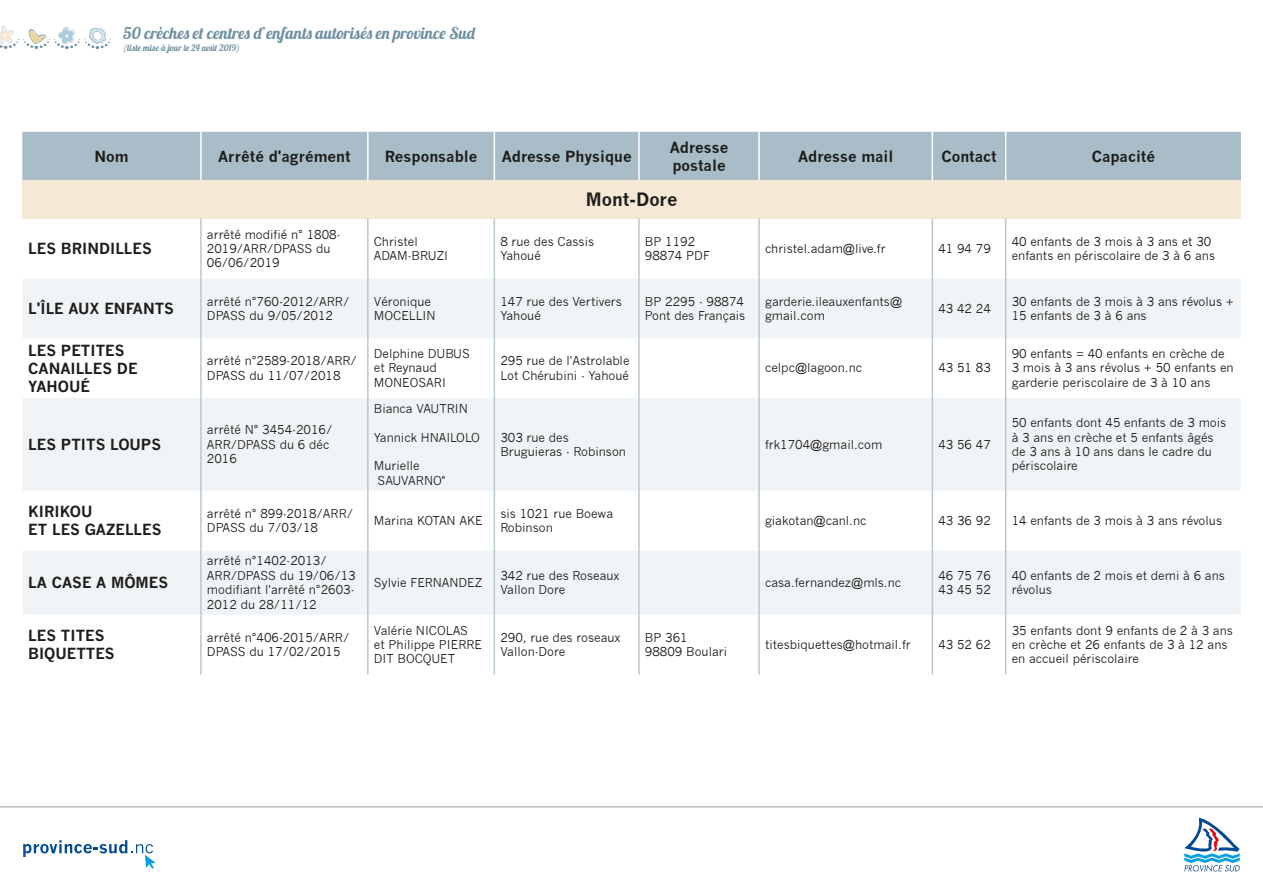
<style>
.page{position:relative;width:1263px;height:893px;background:#fff}
.page>*{position:absolute;margin:0;border:0;box-sizing:border-box;transform-origin:0 0}
.t1{font:700 18px "News Gothic";color:#1d1d1b}
.t2{font:16.35px "Lobster 1.4";color:#7091a3}
.t3{font:700 15px/18px "News Gothic";color:#1d1d1b}
.t4{font:12px/14.4px "News Gothic";color:#1d1d1b}
.t5{font:9px "Lobster 1.4";color:#7091a3}
</style>
<div class="page">
<svg style="left:1184px;top:818px;width:56px;height:54px"></svg>
<svg style="left:23px;top:840px;width:133px;height:29px"></svg>
<hr style="left:0;top:806px;width:1263px;height:1px;background:#9d9d9d">
<svg style="left:0;top:26px;width:111px;height:23px"></svg>
<div style="left:22px;top:132px;width:1219px;height:48px;background:#a9bdc8"></div>
<div style="left:22px;top:180px;width:1219px;height:39px;background:#f5e8d4"></div>
<svg style="left:23px;top:278px;width:1218px;height:337px;fill:#f1f4f6"></svg>
<hr style="left:200px;top:132px;width:2px;height:48px;background:#fff">
<hr style="left:367px;top:132px;width:2px;height:48px;background:#fff">
<hr style="left:494px;top:132px;width:1px;height:48px;background:#fff">
<hr style="left:638px;top:132px;width:2px;height:48px;background:#fff">
<hr style="left:758px;top:132px;width:2px;height:48px;background:#fff">
<hr style="left:931px;top:132px;width:2px;height:48px;background:#fff">
<hr style="left:1005px;top:132px;width:1px;height:48px;background:#fff">
<hr style="left:200px;top:219px;width:2px;height:59px;background:#b8c8d1">
<hr style="left:367px;top:219px;width:2px;height:59px;background:#b8c8d1">
<hr style="left:494px;top:219px;width:1px;height:59px;background:#b8c8d1">
<hr style="left:638px;top:219px;width:2px;height:59px;background:#b8c8d1">
<hr style="left:758px;top:219px;width:2px;height:59px;background:#b8c8d1">
<hr style="left:931px;top:219px;width:2px;height:59px;background:#b8c8d1">
<hr style="left:1005px;top:219px;width:1px;height:59px;background:#b8c8d1">
<hr style="left:200px;top:278px;width:2px;height:60px;background:#b8c8d1">
<hr style="left:367px;top:278px;width:2px;height:60px;background:#b8c8d1">
<hr style="left:494px;top:278px;width:1px;height:60px;background:#b8c8d1">
<hr style="left:638px;top:278px;width:2px;height:60px;background:#b8c8d1">
<hr style="left:758px;top:278px;width:2px;height:60px;background:#b8c8d1">
<hr style="left:931px;top:278px;width:2px;height:60px;background:#b8c8d1">
<hr style="left:1005px;top:278px;width:1px;height:60px;background:#b8c8d1">
<hr style="left:200px;top:338px;width:2px;height:60px;background:#b8c8d1">
<hr style="left:367px;top:338px;width:2px;height:60px;background:#b8c8d1">
<hr style="left:494px;top:338px;width:1px;height:60px;background:#b8c8d1">
<hr style="left:638px;top:338px;width:2px;height:60px;background:#b8c8d1">
<hr style="left:758px;top:338px;width:2px;height:60px;background:#b8c8d1">
<hr style="left:931px;top:338px;width:2px;height:60px;background:#b8c8d1">
<hr style="left:1005px;top:338px;width:1px;height:60px;background:#b8c8d1">
<hr style="left:200px;top:398px;width:2px;height:93px;background:#b8c8d1">
<hr style="left:367px;top:398px;width:2px;height:93px;background:#b8c8d1">
<hr style="left:494px;top:398px;width:1px;height:93px;background:#b8c8d1">
<hr style="left:638px;top:398px;width:2px;height:93px;background:#b8c8d1">
<hr style="left:758px;top:398px;width:2px;height:93px;background:#b8c8d1">
<hr style="left:931px;top:398px;width:2px;height:93px;background:#b8c8d1">
<hr style="left:1005px;top:398px;width:1px;height:93px;background:#b8c8d1">
<hr style="left:200px;top:491px;width:2px;height:60px;background:#b8c8d1">
<hr style="left:367px;top:491px;width:2px;height:60px;background:#b8c8d1">
<hr style="left:494px;top:491px;width:1px;height:60px;background:#b8c8d1">
<hr style="left:638px;top:491px;width:2px;height:60px;background:#b8c8d1">
<hr style="left:758px;top:491px;width:2px;height:60px;background:#b8c8d1">
<hr style="left:931px;top:491px;width:2px;height:60px;background:#b8c8d1">
<hr style="left:1005px;top:491px;width:1px;height:60px;background:#b8c8d1">
<hr style="left:200px;top:551px;width:2px;height:64px;background:#b8c8d1">
<hr style="left:367px;top:551px;width:2px;height:64px;background:#b8c8d1">
<hr style="left:494px;top:551px;width:1px;height:64px;background:#b8c8d1">
<hr style="left:638px;top:551px;width:2px;height:64px;background:#b8c8d1">
<hr style="left:758px;top:551px;width:2px;height:64px;background:#b8c8d1">
<hr style="left:931px;top:551px;width:2px;height:64px;background:#b8c8d1">
<hr style="left:1005px;top:551px;width:1px;height:64px;background:#b8c8d1">
<hr style="left:200px;top:615px;width:2px;height:59px;background:#b8c8d1">
<hr style="left:367px;top:615px;width:2px;height:59px;background:#b8c8d1">
<hr style="left:494px;top:615px;width:1px;height:59px;background:#b8c8d1">
<hr style="left:638px;top:615px;width:2px;height:59px;background:#b8c8d1">
<hr style="left:758px;top:615px;width:2px;height:59px;background:#b8c8d1">
<hr style="left:931px;top:615px;width:2px;height:59px;background:#b8c8d1">
<hr style="left:1005px;top:615px;width:1px;height:59px;background:#b8c8d1">
<h2 class="t2" style="left:123px;top:22px;width:353px">50 crèches et centres d’enfants autorisés en province Sud</h2>
<p class="t5" style="left:123px;top:42px;width:118px">(liste mise à jour le 24 août 2019)</p>
<p class="t3" style="left:95px;top:147px;width:36px">Nom</p>
<p class="t3" style="left:218px;top:147px;width:134px">Arrêté d'agrément</p>
<p class="t3" style="left:385px;top:147px;width:94px">Responsable</p>
<p class="t3" style="left:502px;top:147px;width:131px">Adresse Physique</p>
<p class="t3" style="left:670px;top:138px;width:60px">Adresse postale</p>
<p class="t3" style="left:798px;top:147px;width:97px">Adresse mail</p>
<p class="t3" style="left:941px;top:147px;width:57px">Contact</p>
<p class="t3" style="left:1092px;top:147px;width:65px">Capacité</p>
<h1 class="t1" style="left:586px;top:189px;width:93px">Mont-Dore</h1>
<p class="t3" style="left:28px;top:239px;width:125px">LES BRINDILLES</p>
<p class="t4" style="left:207px;top:227px;width:135px">arrêté modifié n° 1808-<br>2019/ARR/DPASS du<br>06/06/2019</p>
<p class="t4" style="left:374px;top:234px;width:76px">Christel<br>ADAM-BRUZI</p>
<p class="t4" style="left:500px;top:234px;width:95px">8 rue des Cassis<br>Yahoué</p>
<p class="t4" style="left:645px;top:234px;width:67px">BP 1192<br>98874 PDF</p>
<p class="t4" style="left:765px;top:241px;width:122px">christel.adam@live.fr</p>
<p class="t4" style="left:938px;top:241px;width:54px">41 94 79</p>
<p class="t4" style="left:1012px;top:234px;width:205px">40 enfants de 3 mois à 3 ans et 30 enfants en périscolaire de 3 à 6 ans</p>
<p class="t3" style="left:28px;top:299px;width:147px">L'ÎLE AUX ENFANTS</p>
<p class="t4" style="left:207px;top:294px;width:144px">arrêté n°760-2012/ARR/<br>DPASS du 9/05/2012</p>
<p class="t4" style="left:374px;top:294px;width:63px">Véronique<br>MOCELLIN</p>
<p class="t4" style="left:500px;top:294px;width:123px">147 rue des Vertivers<br>Yahoué</p>
<p class="t4" style="left:645px;top:294px;width:102px">BP 2295 - 98874<br>Pont des Français</p>
<p class="t4" style="left:765px;top:294px;width:139px">garderie.ileauxenfants@ gmail.com</p>
<p class="t4" style="left:938px;top:301px;width:54px">43 42 24</p>
<p class="t4" style="left:1012px;top:294px;width:224px">30 enfants de 3 mois à 3 ans révolus +<br>15 enfants de 3 à 6 ans</p>
<p class="t3" style="left:28px;top:341px;width:111px">LES PETITES<br>CANAILLES DE<br>YAHOUÉ</p>
<p class="t4" style="left:207px;top:354px;width:152px">arrêté n°2589-2018/ARR/<br>DPASS du 11/07/2018</p>
<p class="t4" style="left:374px;top:347px;width:98px">Delphine DUBUS et Reynaud<br>MONEOSARI</p>
<p class="t4" style="left:500px;top:354px;width:131px">295 rue de l'Astrolable<br>Lot Chérubini - Yahoué</p>
<p class="t4" style="left:765px;top:361px;width:99px">celpc@lagoon.nc</p>
<p class="t4" style="left:938px;top:361px;width:54px">43 51 83</p>
<p class="t4" style="left:1012px;top:347px;width:223px">90 enfants = 40 enfants en crèche de<br>3 mois à 3 ans révolus + 50 enfants en garderie periscolaire de 3 à 10 ans</p>
<p class="t3" style="left:28px;top:435px;width:134px">LES PTITS LOUPS</p>
<p class="t4" style="left:207px;top:423px;width:127px">arrêté N° 3454-2016/<br>ARR/DPASS du 6 déc<br>2016</p>
<p class="t4" style="left:374px;top:401px;width:96px">Bianca VAUTRIN</p>
<p class="t4" style="left:374px;top:430px;width:107px">Yannick HNAILOLO</p>
<p class="t4" style="left:378px;top:459px;width:69px;text-indent:-4px">Murielle<br>SAUVARNO"</p>
<p class="t4" style="left:500px;top:430px;width:127px">303 rue des<br>Bruguieras - Robinson</p>
<p class="t4" style="left:765px;top:437px;width:119px">frk1704@gmail.com</p>
<p class="t4" style="left:938px;top:437px;width:54px">43 56 47</p>
<p class="t4" style="left:1012px;top:416px;width:216px">50 enfants dont 45 enfants de 3 mois à 3 ans en crèche et 5 enfants âgés de 3 ans à 10 ans dans le cadre du périscolaire</p>
<p class="t3" style="left:28px;top:503px;width:135px">KIRIKOU<br>ET LES GAZELLES</p>
<p class="t4" style="left:207px;top:506px;width:148px">arrêté n° 899-2018/ARR/<br>DPASS du 7/03/18</p>
<p class="t4" style="left:374px;top:514px;width:110px">Marina KOTAN AKE</p>
<p class="t4" style="left:500px;top:506px;width:114px">sis 1021 rue Boewa<br>Robinson</p>
<p class="t4" style="left:765px;top:514px;width:103px">giakotan@canl.nc</p>
<p class="t4" style="left:938px;top:514px;width:54px">43 36 92</p>
<p class="t4" style="left:1012px;top:514px;width:212px">14 enfants de 3 mois à 3 ans révolus</p>
<p class="t3" style="left:28px;top:574px;width:141px">LA CASE A MÔMES</p>
<p class="t4" style="left:207px;top:554px;width:150px">arrêté n°1402-2013/<br>ARR/DPASS du 19/06/13 modifiant l'arrêté n°2603-<br>2012 du 28/11/12</p>
<p class="t4" style="left:374px;top:575px;width:110px">Sylvie FERNANDEZ</p>
<p class="t4" style="left:500px;top:568px;width:121px">342 rue des Roseaux<br>Vallon Dore</p>
<p class="t4" style="left:765px;top:575px;width:138px">casa.fernandez@mls.nc</p>
<p class="t4" style="left:938px;top:568px;width:54px">46 75 76<br>43 45 52</p>
<p class="t4" style="left:1012px;top:568px;width:215px">40 enfants de 2 mois et demi à 6 ans révolus</p>
<p class="t3" style="left:28px;top:626px;width:88px">LES TITES<br>BIQUETTES</p>
<p class="t4" style="left:207px;top:630px;width:144px">arrêté n°406-2015/ARR/<br>DPASS du 17/02/2015</p>
<p class="t4" style="left:374px;top:623px;width:110px">Valérie NICOLAS<br>et Philippe PIERRE<br>DIT BOCQUET</p>
<p class="t4" style="left:500px;top:630px;width:122px">290, rue des roseaux<br>Vallon-Dore</p>
<p class="t4" style="left:645px;top:630px;width:84px">BP 361<br>98809 Boulari</p>
<p class="t4" style="left:765px;top:637px;width:147px">titesbiquettes@hotmail.fr</p>
<p class="t4" style="left:938px;top:637px;width:54px">43 52 62</p>
<p class="t4" style="left:1012px;top:623px;width:223px">35 enfants dont 9 enfants de 2 à 3 ans en crèche et 26 enfants de 3 à 12 ans en accueil périscolaire</p>
</div>
